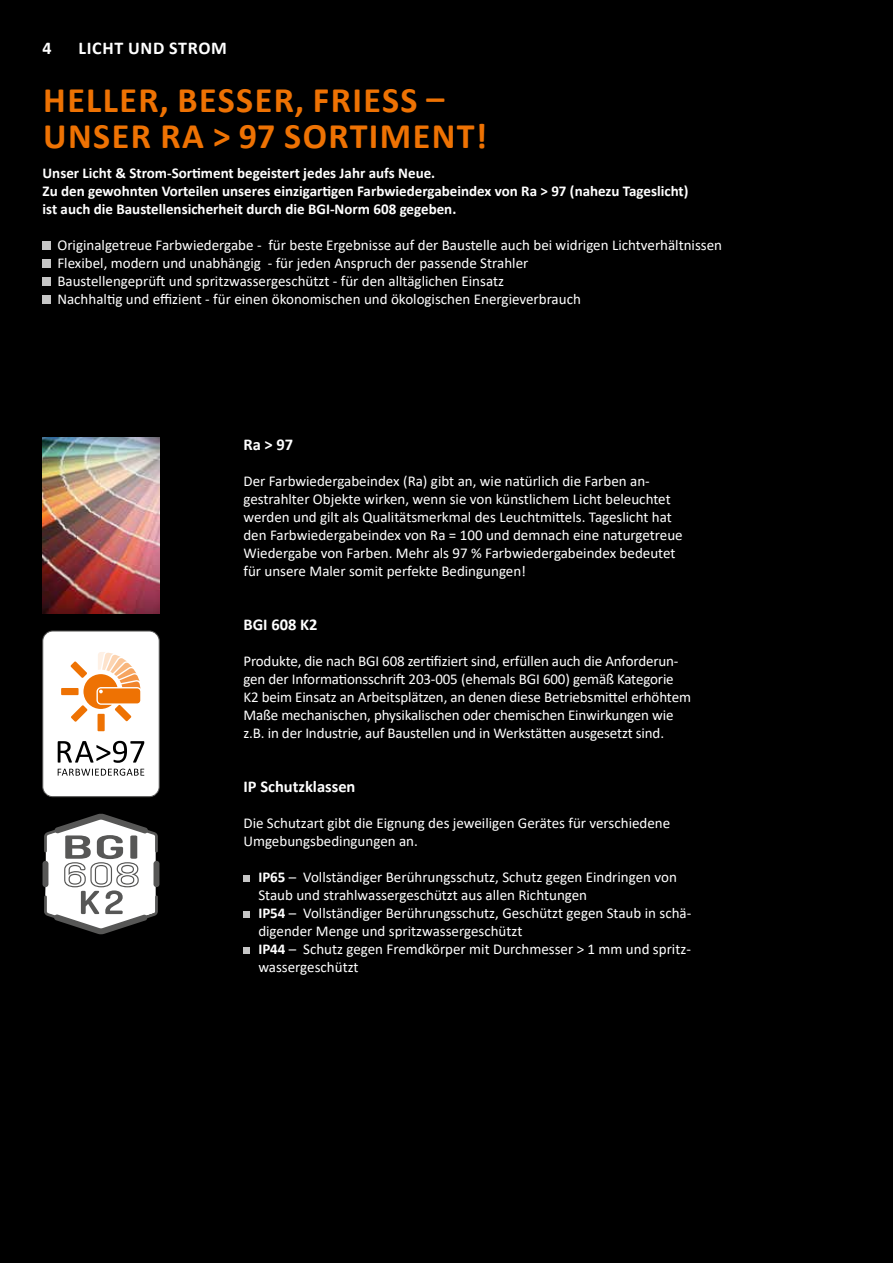
<style>
.page{position:relative;width:893px;height:1263px;background:#000}
.page>*{position:absolute;margin:0;border:0;box-sizing:border-box;transform-origin:0 0}
.t1{font:700 36px/36px "Calibri";letter-spacing:.04em;color:#ee7203}
.t2{font:700 18px "Calibri";letter-spacing:.04em;color:#fff}
.t3{font:700 16.5px "Calibri";color:#fff}
.t4{font:15px/18px "Calibri";color:#fff}
.t5{font:700 15px/18px "Calibri";color:#fff}
.s1{font-weight:700}
</style>
<div class="page">
<div style="left:43px;top:241px;width:8px;height:9px;background:#c6c6c6"></div>
<div style="left:43px;top:259px;width:8px;height:9px;background:#c6c6c6"></div>
<div style="left:43px;top:277px;width:8px;height:9px;background:#c6c6c6"></div>
<div style="left:43px;top:295px;width:8px;height:9px;background:#c6c6c6"></div>
<img style="left:43px;top:437px;width:116px;height:177px">
<div style="left:243px;top:875px;width:7px;height:7px;background:#c6c6c6"></div>
<div style="left:243px;top:911px;width:7px;height:7px;background:#c6c6c6"></div>
<div style="left:243px;top:947px;width:7px;height:7px;background:#c6c6c6"></div>
<div style="left:43px;top:631px;width:116px;height:166px;background:#fff;border-radius:10px"></div>
<div style="left:43px;top:631px;width:116px;height:166px;border:1px solid #575756;border-radius:10px"></div>
<svg style="left:58px;top:769px;width:86px;height:7px"></svg>
<svg style="left:58px;top:741px;width:86px;height:22px"></svg>
<div style="left:98px;top:714px;width:7px;height:17px;background:#ee7203"></div>
<div style="left:61px;top:688px;width:18px;height:7px;background:#ee7203"></div>
<svg style="left:71px;top:652px;width:70px;height:70px"></svg>
<div style="left:43px;top:861px;width:5px;height:26px;background:#575756;border-radius:3px"></div>
<div style="left:154px;top:861px;width:5px;height:26px;background:#575756;border-radius:3px"></div>
<svg style="left:44px;top:813px;width:114px;height:121px"></svg>
<p class="t2" style="left:43px;top:35px;width:11px">4</p>
<p class="t2" style="left:78px;top:35px;width:150px">LICHT UND STROM</p>
<h1 class="t1" style="left:43px;top:82px;width:445px">HELLER, BESSER, FRIESS –<br>UNSER RA &gt; 97 SORTIMENT!</h1>
<p class="t5" style="left:43px;top:164px;width:647px">Unser Licht &amp; Strom-Sortiment begeistert jedes Jahr aufs Neue.<br>Zu den gewohnten Vorteilen unseres einzigartigen Farbwiedergabeindex von Ra &gt; 97 (nahezu Tageslicht) ist auch die Baustellensicherheit durch die BGI-Norm 608 gegeben.</p>
<p class="t4" style="left:57px;top:236px;width:666px">Originalgetreue Farbwiedergabe - für beste Ergebnisse auf der Baustelle auch bei widrigen Lichtverhältnissen Flexibel, modern und unabhängig - für jeden Anspruch der passende Strahler<br>Baustellengeprüft und spritzwassergeschützt - für den alltäglichen Einsatz<br>Nachhaltig und effizient - für einen ökonomischen und ökologischen Energieverbrauch</p>
<p class="t3" style="left:243px;top:433px;width:51px">Ra &gt; 97</p>
<p class="t4" style="left:243px;top:471px;width:441px">Der Farbwiedergabeindex (Ra) gibt an, wie natürlich die Farben an&shy;gestrahlter Objekte wirken, wenn sie von künstlichem Licht beleuchtet werden und gilt als Qualitätsmerkmal des Leuchtmittels. Tageslicht hat den Farbwiedergabeindex von Ra = 100 und demnach eine naturgetreue Wiedergabe von Farben. Mehr als 97 % Farbwiedergabeindex bedeutet für unsere Maler somit perfekte Bedingungen!</p>
<p class="t3" style="left:243px;top:613px;width:76px">BGI 608 K2</p>
<p class="t4" style="left:243px;top:651px;width:449px">Produkte, die nach BGI 608 zertifiziert sind, erfüllen auch die Anforderun&shy;gen der Informationsschrift 203-005 (ehemals BGI 600) gemäß Kategorie K2 beim Einsatz an Arbeitsplätzen, an denen diese Betriebsmittel erhöhtem Maße mechanischen, physikalischen oder chemischen Einwirkungen wie z.B. in der Industrie, auf Baustellen und in Werkstätten ausgesetzt sind.</p>
<p class="t3" style="left:243px;top:775px;width:114px">IP Schutzklassen</p>
<p class="t4" style="left:243px;top:813px;width:428px">Die Schutzart gibt die Eignung des jeweiligen Gerätes für verschiedene<br>Umgebungsbedingungen an.</p>
<p class="t4" style="left:258px;top:867px;width:435px"><span class="s1">IP65</span> – Vollständiger Berührungsschutz, Schutz gegen Eindringen von Staub und strahlwassergeschützt aus allen Richtungen<br><span class="s1">IP54</span> – Vollständiger Berührungsschutz, Geschützt gegen Staub in schä&shy;digender Menge und spritzwassergeschützt<br><span class="s1">IP44</span> – Schutz gegen Fremdkörper mit Durchmesser &gt; 1 mm und spritz&shy;wassergeschützt</p>
</div>
